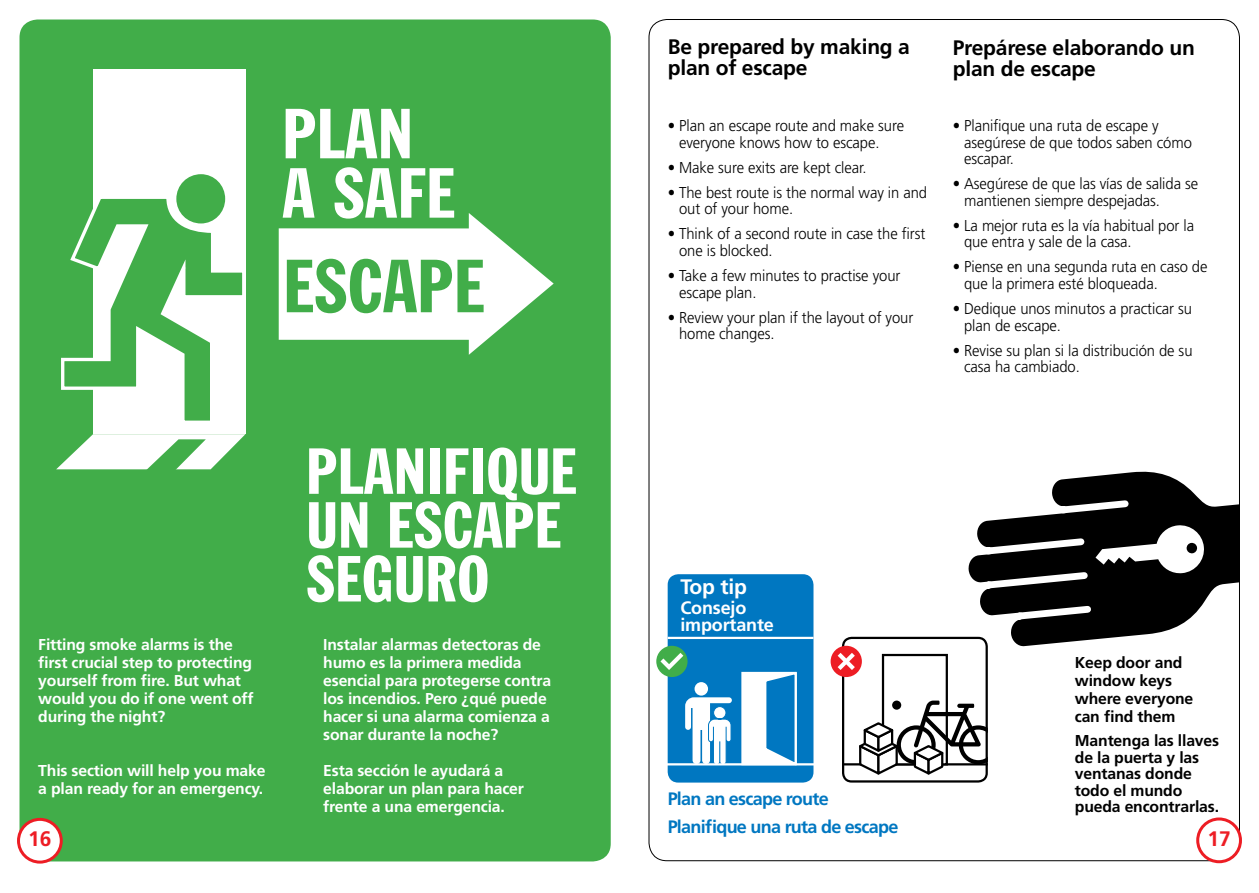
<style>
.page{position:relative;width:1259px;height:893px;background:#fff}
.page>*{position:absolute;margin:0;border:0;box-sizing:border-box;transform-origin:0 0}
.t1{font:expanded 71.7px "Franklin Goth";letter-spacing:-.01em;color:#41ad49}
.t2{font:expanded 67.65px/59.4px "Franklin Goth";letter-spacing:-.01em;color:#fff}
.t3{font:expanded 62.1px/53.8px "Franklin Goth";letter-spacing:-.01em;color:#fff}
.t4{font:700 21px/21px "Frutiger";letter-spacing:-.01em;color:#000}
.t5{font:700 21px "Frutiger";letter-spacing:-.01em;color:#fff}
.t6{font:700 21px "Frutiger";color:#ed1d24}
.t7{font:700 18px "Frutiger";letter-spacing:-.04em;color:#0077c1}
.t8{font:700 18px/17.2px "Frutiger";letter-spacing:-.01em;color:#fff}
.t9{font:300 15.75px/16.5px "Frutiger";letter-spacing:-.005em;color:#000;scale:.94 1}
.t10{font:700 15.75px/18px "Frutiger";letter-spacing:-.01em;color:#fff}
.t11{font:700 15.75px/16.5px "Frutiger";letter-spacing:-.01em;color:#000}
</style>
<div class="page">
<svg style="left:957px;top:459px;width:283px;height:199px"></svg>
<svg style="left:1057px;top:496px;width:75px;height:21px"></svg>
<svg style="left:1013px;top:602px;width:82px;height:21px"></svg>
<svg style="left:981px;top:524px;width:224px;height:68px"></svg>
<div style="left:1239px;top:493px;width:18px;height:98px;background:#fff"></div>
<div style="left:842px;top:637px;width:146px;height:146px;border:2px solid #000;border-radius:9px"></div>
<div style="left:830px;top:646px;width:32px;height:31px;background:#ed1d24;border-radius:50%"></div>
<svg style="left:837px;top:653px;width:18px;height:17px"></svg>
<div style="left:667px;top:574px;width:146px;height:209px;background:#0077c1;border-radius:11px"></div>
<hr style="left:667px;top:637px;width:146px;height:2px;background:#fff">
<hr style="left:842px;top:763px;width:146px;height:2px;background:#000">
<div style="left:882px;top:654px;width:66px;height:111px;border:2px solid #000"></div>
<svg style="left:855px;top:701px;width:133px;height:76px"></svg>
<div style="left:20px;top:20px;width:591px;height:841px;background:#41ad49;border-radius:18px"></div>
<div style="left:93px;top:70px;width:152px;height:364px;background:#fff"></div>
<svg style="left:61px;top:194px;width:185px;height:232px"></svg>
<div style="left:176px;top:174px;width:49px;height:49px;background:#41ad49;border-radius:50%"></div>
<svg style="left:56px;top:434px;width:189px;height:36px"></svg>
<svg style="left:279px;top:213px;width:275px;height:142px"></svg>
<div style="left:656px;top:646px;width:31px;height:31px;background:#41ad49;border-radius:50%"></div>
<svg style="left:660px;top:653px;width:23px;height:17px"></svg>
<div style="left:741px;top:672px;width:56px;height:93px;background:#fff;border:2px solid #fff"></div>
<svg style="left:763px;top:671px;width:35px;height:95px"></svg>
<svg style="left:685px;top:682px;width:47px;height:81px"></svg>
<hr style="left:664px;top:763px;width:158px;height:2px;background:#fff">
<div style="left:19px;top:819px;width:42px;height:43px;background:#fff;border-radius:50%"></div>
<div style="left:17px;top:818px;width:46px;height:46px;border:3px solid #ed1d24;border-radius:50%"></div>
<div style="left:1196px;top:817px;width:46px;height:46px;border:3px solid #ed1d24;border-radius:50%"></div>
<h2 class="t2" style="left:282px;top:104px;width:175px">PLAN<br>A SAFE</h2>
<h1 class="t1" style="left:283px;top:245px;width:204px">ESCAPE</h1>
<p class="t10" style="left:38px;top:636px;width:217px">Fitting smoke alarms is the first crucial step to protecting yourself from fire. But what would you do if one went off during the night?</p>
<p class="t10" style="left:38px;top:762px;width:229px">This section will help you make a plan ready for an emergency.</p>
<h3 class="t3" style="left:306px;top:444px;width:273px">PLANIFIQUE<br>UN ESCAPE<br>SEGURO</h3>
<p class="t10" style="left:323px;top:636px;width:229px">Instalar alarmas detectoras de humo es la primera medida esencial para protegerse contra los incendios. Pero ¿qué puede hacer si una alarma comienza a sonar durante la noche?</p>
<p class="t10" style="left:323px;top:762px;width:202px">Esta sección le ayudará a elaborar un plan para hacer frente a una emergencia.</p>
<h3 class="t4" style="left:668px;top:36px;width:244px">Be prepared by making a plan of escape</h3>
<p class="t9" style="left:679px;top:118px;width:241px;text-indent:-11px">• Plan an escape route and make sure everyone knows how to escape.</p>
<p class="t9" style="left:668px;top:159px;width:213px">• Make sure exits are kept clear.</p>
<p class="t9" style="left:679px;top:184px;width:265px;text-indent:-11px">• The best route is the normal way in and out of your home.</p>
<p class="t9" style="left:679px;top:226px;width:263px;text-indent:-11px">• Think of a second route in case the first one is blocked.</p>
<p class="t9" style="left:679px;top:267px;width:237px;text-indent:-11px">• Take a few minutes to practise your escape plan.</p>
<p class="t9" style="left:679px;top:309px;width:251px;text-indent:-11px">• Review your plan if the layout of your home changes.</p>
<h3 class="t4" style="left:952px;top:37px;width:244px">Prepárese elaborando un plan de escape</h3>
<p class="t9" style="left:964px;top:118px;width:244px;text-indent:-11px">• Planifique una ruta de escape y asegúrese de que todos saben cómo escapar.</p>
<p class="t9" style="left:964px;top:176px;width:250px;text-indent:-11px">• Asegúrese de que las vías de salida se mantienen siempre despejadas.</p>
<p class="t9" style="left:964px;top:217px;width:246px;text-indent:-11px">• La mejor ruta es la vía habitual por la que entra y sale de la casa.</p>
<p class="t9" style="left:964px;top:259px;width:260px;text-indent:-11px">• Piense en una segunda ruta en caso de que la primera esté bloqueada.</p>
<p class="t9" style="left:964px;top:300px;width:244px;text-indent:-11px">• Dedique unos minutos a practicar su plan de escape.</p>
<p class="t9" style="left:964px;top:342px;width:244px;text-indent:-11px">• Revise su plan si la distribución de su casa ha cambiado.</p>
<h3 class="t5" style="left:680px;top:574px;width:68px">Top tip</h3>
<p class="t8" style="left:680px;top:599px;width:95px">Consejo importante</p>
<p class="t7" style="left:667px;top:788px;width:163px">Plan an escape route</p>
<p class="t11" style="left:1075px;top:654px;width:120px;line-height:18px">Keep door and window keys where everyone can find them</p>
<p class="t11" style="left:1075px;top:732px;width:146px">Mantenga las llaves de la puerta y las ventanas donde todo el mundo pueda encontrarlas.</p>
<p class="t7" style="left:667px;top:816px;width:232px">Planifique una ruta de escape</p>
<h3 class="t6" style="left:28px;top:827px;width:25px">16</h3>
<h3 class="t6" style="left:1207px;top:826px;width:25px">17</h3>
</div>
